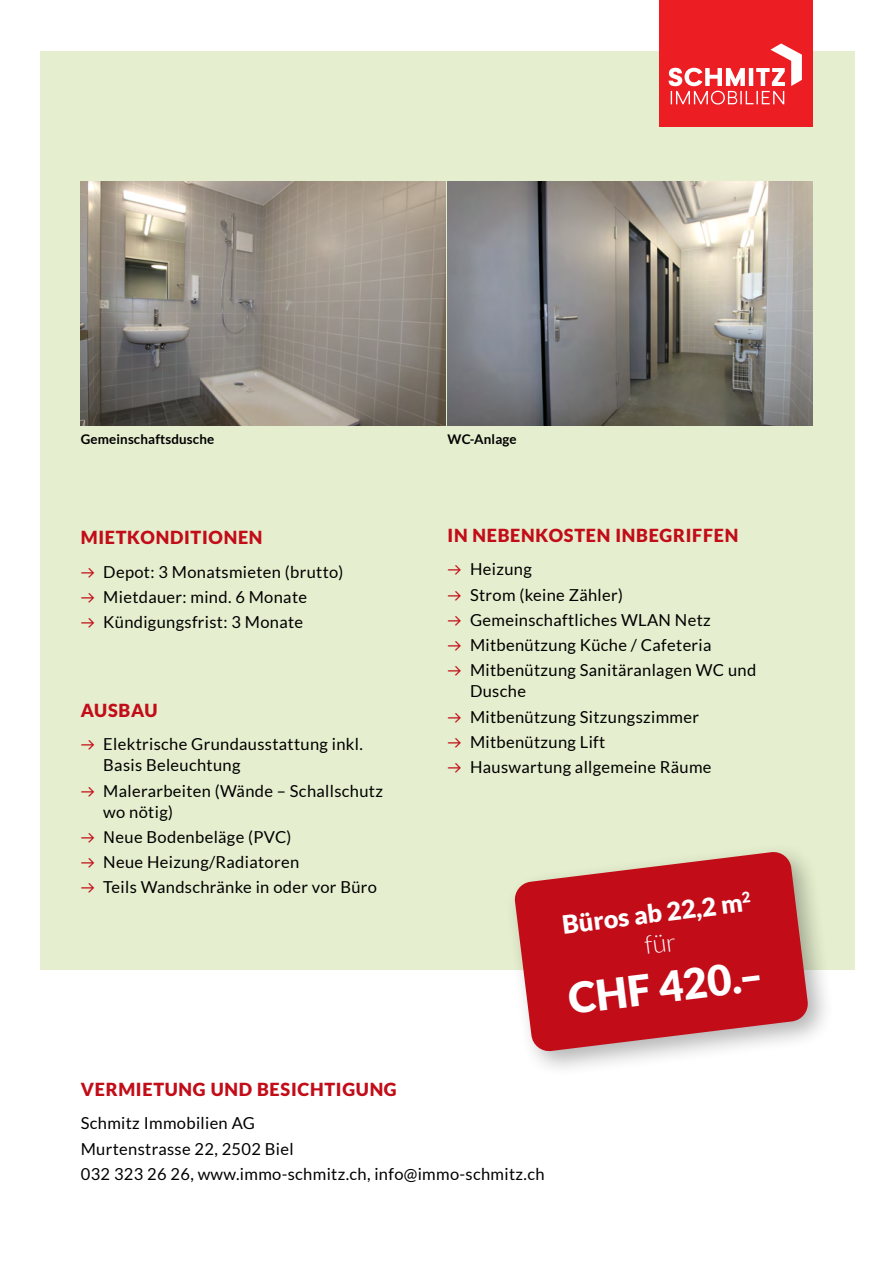
<style>
.page{position:relative;width:893px;height:1263px;background:#fff}
.page>*{position:absolute;margin:0;border:0;box-sizing:border-box;transform-origin:0 0}
.t1{font:900 42px "Lato";color:#fff}
.t2{font:900 25.2px "Lato";color:#fff}
.Tabelle_Bold_LB{font:900 18px "Lato";letter-spacing:.04em;color:#c20c18}
.Paragraph_Style_1{font:16.5px/21px "Lato";letter-spacing:.02em;color:#000}
.Tabelle_Bold_LB-2{font:700 13.35px "Lato";letter-spacing:.01em;color:#000}
.s1{font-family:"Akkurat LL";color:#c20c18}
.s2{font-family:"Akkurat LL"}
</style>
<div class="page">
<div style="left:40px;top:51px;width:815px;height:918px;background:#e5eece"></div>
<div style="left:504px;top:841px;width:331px;height:238px;background:#000;opacity:.3"></div>
<svg style="left:514px;top:851px;width:295px;height:201px;background:#c7383e"></svg>
<div style="left:659px;top:0;width:153px;height:126px;background:#ed1d24"></div>
<svg style="left:669px;top:43px;width:133px;height:62px"></svg>
<img style="left:81px;top:182px;width:731px;height:244px">
<svg style="left:644px;top:935px;width:32px;height:19px"></svg>
<p class="Tabelle_Bold_LB-2" style="left:81px;top:432px;width:135px">Gemeinschaftsdusche</p>
<p class="Tabelle_Bold_LB-2" style="left:448px;top:432px;width:71px">WC-Anlage</p>
<p class="Tabelle_Bold_LB" style="left:81px;top:527px;width:183px">MIETKONDITIONEN</p>
<p class="Paragraph_Style_1" style="left:81px;top:561px;width:264px"><span class="s1">→</span> Depot: 3 Monatsmieten (brutto)</p>
<p class="Paragraph_Style_1" style="left:81px;top:586px;width:228px"><span class="s1">→</span> Mietdauer: mind. 6 Monate</p>
<p class="Paragraph_Style_1" style="left:81px;top:612px;width:224px"><span class="s1">→</span> Kündigungsfrist: 3 Monate</p>
<p class="Tabelle_Bold_LB" style="left:81px;top:699px;width:78px">AUSBAU</p>
<p class="Paragraph_Style_1" style="left:103px;top:734px;width:261px;text-indent:-23px"><span class="s1">→</span> Elektrische Grundausstattung inkl.<br>Basis Beleuchtung</p>
<p class="Paragraph_Style_1" style="left:103px;top:780px;width:281px;text-indent:-23px"><span class="s1">→</span> Malerarbeiten (Wände – Schallschutz wo nötig)</p>
<p class="Paragraph_Style_1" style="left:81px;top:826px;width:212px"><span class="s1">→</span> <span class="s2">N</span>eue Bodenbeläge (PVC)</p>
<p class="Paragraph_Style_1" style="left:81px;top:851px;width:220px"><span class="s1">→</span> Neue Heizung/Radiatoren</p>
<p class="Paragraph_Style_1" style="left:81px;top:877px;width:298px"><span class="s1">→</span> Teils Wandschränke in oder vor Büro</p>
<p class="Tabelle_Bold_LB" style="left:448px;top:524px;width:292px">IN NEBENKOSTEN INBEGRIFFEN</p>
<p class="Paragraph_Style_1" style="left:448px;top:559px;width:86px"><span class="s1">→</span> Heizung</p>
<p class="Paragraph_Style_1" style="left:448px;top:584px;width:177px"><span class="s1">→</span> Strom (keine Zähler)</p>
<p class="Paragraph_Style_1" style="left:448px;top:609px;width:265px"><span class="s1">→</span> Gemeinschaftliches WLAN Netz</p>
<p class="Paragraph_Style_1" style="left:448px;top:634px;width:265px"><span class="s1">→</span> Mitbenützung Küche / Cafeteria</p>
<p class="Paragraph_Style_1" style="left:470px;top:660px;width:288px;text-indent:-22px"><span class="s1">→</span> Mitbenützung Sanitäranlagen WC und<br>Dusche</p>
<p class="Paragraph_Style_1" style="left:448px;top:706px;width:253px"><span class="s1">→</span> Mitbenützung Sitzungszimmer</p>
<p class="Paragraph_Style_1" style="left:448px;top:731px;width:159px"><span class="s1">→</span> Mitbenützung Lift</p>
<p class="Paragraph_Style_1" style="left:448px;top:756px;width:266px"><span class="s1">→</span> Hauswartung allgemeine Räume</p>
<p class="t2" style="left:560px;top:910px;width:192px;rotate:-7deg">Büros ab 22,2 m<sup>2</sup></p>
<p class="t1" style="left:566px;top:975px;width:197px;rotate:-7deg">CHF 420.–</p>
<p class="Tabelle_Bold_LB" style="left:81px;top:1078px;width:317px">VERMIETUNG UND BESICHTIGUNG</p>
<p class="Paragraph_Style_1" style="left:81px;top:1113px;width:176px">Schmitz Immobilien AG</p>
<p class="Paragraph_Style_1" style="left:81px;top:1138px;width:214px">Murtenstrasse 22, 2502 Biel</p>
<p class="Paragraph_Style_1" style="left:81px;top:1163px;width:465px">032 323 26 26, www.immo-schmitz.ch, info@immo-schmitz.ch</p>
</div>
